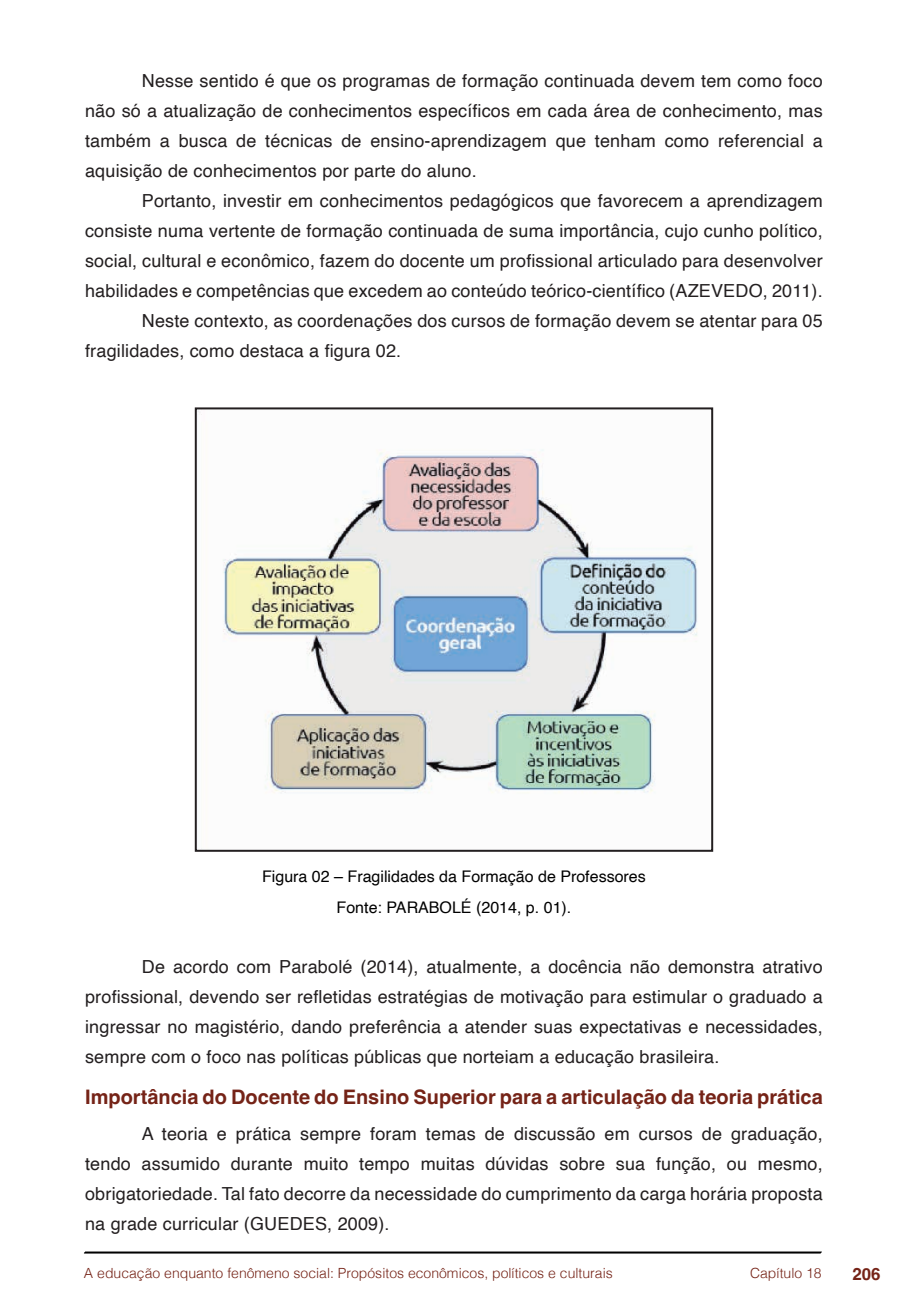
<style>
.page{position:relative;width:908px;height:1304px;background:#fff}
.page>*{position:absolute;margin:0;border:0;box-sizing:border-box;transform-origin:0 0}
.t1{font:700 20px "Helvetica";color:#752317}
.t2{font:18px/30px "Helvetica";letter-spacing:.01em;color:#231f20;text-align:justify}
.t3{font:700 16.8px "Helvetica";color:#752317}
.t4{font:16px/30.6px "Helvetica";color:#000;text-align:center}
.t5{font:300 14px "Helvetica";color:#752317}
</style>
<div class="page">
<svg style="left:84px;top:1251px;width:737px;height:3px"></svg>
<img style="left:198px;top:410px;width:500px;height:383px">
<div style="left:195px;top:407px;width:517px;height:445px;border:2px solid #231f20"></div>
<p class="t2" style="left:85px;top:66px;width:738px;text-indent:57px">Nesse sentido é que os programas de formação continuada devem tem como foco não só a atualização de conhecimentos específicos em cada área de conhecimento, mas também a busca de técnicas de ensino-aprendizagem que tenham como referencial a aquisição de conhecimentos por parte do aluno.</p>
<p class="t2" style="left:142px;top:186px;width:682px">Portanto, investir em conhecimentos pedagógicos que favorecem a aprendizagem</p>
<p class="t2" style="left:85px;top:216px;width:738px">consiste numa vertente de formação continuada de suma importância, cujo cunho político,</p>
<p class="t2" style="left:85px;top:246px;width:738px">social, cultural e econômico, fazem do docente um profissional articulado para desenvolver</p>
<p class="t2" style="left:85px;top:276px;width:738px">habilidades e competências que excedem ao conteúdo teórico-científico (AZEVEDO, 2011).</p>
<p class="t2" style="left:142px;top:306px;width:682px">Neste contexto, as coordenações dos cursos de formação devem se atentar para 05</p>
<p class="t2" style="left:85px;top:336px;width:317px">fragilidades, como destaca a figura 02.</p>
<p class="t4" style="left:262px;top:862px;width:385px">Figura 02 – Fragilidades da Formação de Professores<br>Fonte: PARABOLÉ (2014, p. 01).</p>
<p class="t2" style="left:85px;top:952px;width:738px;text-indent:57px">De acordo com Parabolé (2014), atualmente, a docência não demonstra atrativo profissional, devendo ser refletidas estratégias de motivação para estimular o graduado a ingressar no magistério, dando preferência a atender suas expectativas e necessidades, sempre com o foco nas políticas públicas que norteiam a educação brasileira.</p>
<p class="t1" style="left:85px;top:1085px;width:739px">Importância do Docente do Ensino Superior para a articulação da teoria prática</p>
<p class="t2" style="left:85px;top:1119px;width:738px;text-indent:57px">A teoria e prática sempre foram temas de discussão em cursos de graduação, tendo assumido durante muito tempo muitas dúvidas sobre sua função, ou mesmo, obrigatoriedade. Tal fato decorre da necessidade do cumprimento da carga horária proposta na grade curricular (GUEDES, 2009).</p>
<p class="t5" style="left:84px;top:1261px;width:530px">A educação enquanto fenômeno social: Propósitos econômicos, políticos e culturais</p>
<p class="t5" style="left:749px;top:1261px;width:73px">Capítulo 18</p>
<p class="t3" style="left:851px;top:1264px;width:30px">206</p>
</div>
